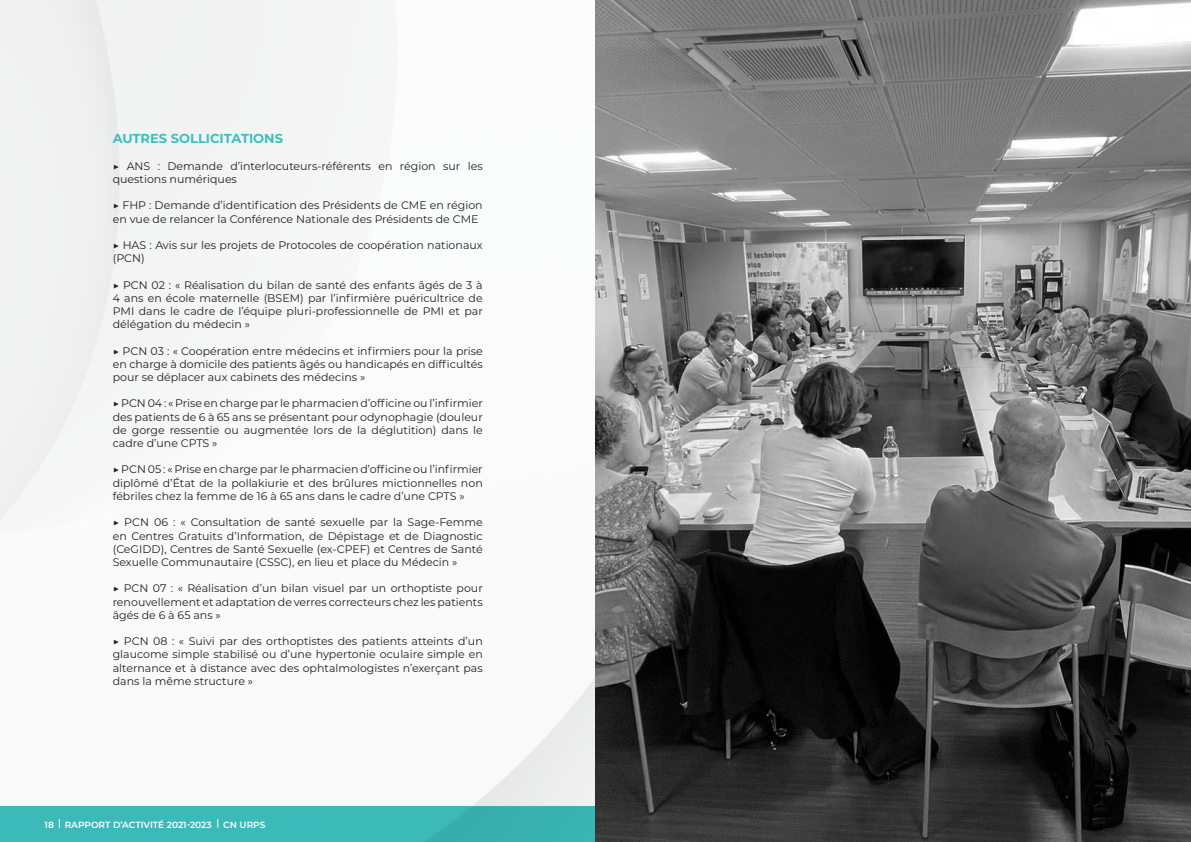
<style>
.page{position:relative;width:1191px;height:842px;background:#fff}
.page>*{position:absolute;margin:0;border:0;box-sizing:border-box;transform-origin:0 0}
.t1{font:700 13px "Montserrat";color:#3dbfbd}
.t2{font:11px/13.2px "Montserrat";color:#231f20;text-align:justify}
.t3{font:600 9px "Montserrat";color:#fff}
</style>
<div class="page">
<img style="left:0;top:0;width:595px;height:807px">
<div style="left:0;top:807px;width:1191px;height:35px;background:#3dbfbd"></div>
<img style="left:595px;top:0;width:596px;height:842px">
<p class="t1" style="left:113px;top:129px;width:172px">AUTRES SOLLICITATIONS</p>
<p class="t2" style="left:113px;top:159px;width:371px">▶ ANS : Demande d’interlocuteurs-référents en région sur les questions numériques</p>
<p class="t2" style="left:113px;top:199px;width:371px">▶ FHP : Demande d’identification des Présidents de CME en région en vue de relancer la Conférence Nationale des Présidents de CME</p>
<p class="t2" style="left:113px;top:238px;width:371px">▶ HAS : Avis sur les projets de Protocoles de coopération nationaux (PCN)</p>
<p class="t2" style="left:113px;top:278px;width:371px">▶ PCN 02 : « Réalisation du bilan de santé des enfants âgés de 3 à 4 ans en école maternelle (BSEM) par l’infirmière puéricultrice de PMI dans le cadre de l’équipe pluri-professionnelle de PMI et par délégation du médecin »</p>
<p class="t2" style="left:113px;top:344px;width:371px">▶ PCN 03 : « Coopération entre médecins et infirmiers pour la prise en charge à domicile des patients âgés ou handicapés en difficultés pour se déplacer aux cabinets des médecins »</p>
<p class="t2" style="left:113px;top:397px;width:371px">▶ PCN 04 : « Prise en charge par le pharmacien d’officine ou l’infirmier des patients de 6 à 65 ans se présentant pour odynophagie (douleur de gorge ressentie ou augmentée lors de la déglutition) dans le cadre d’une CPTS »</p>
<p class="t2" style="left:113px;top:463px;width:371px">▶ PCN 05 : « Prise en charge par le pharmacien d’officine ou l’infirmier diplômé d’État de la pollakiurie et des brûlures mictionnelles non fébriles chez la femme de 16 à 65 ans dans le cadre d’une CPTS »</p>
<p class="t2" style="left:113px;top:515px;width:371px">▶ PCN 06 : « Consultation de santé sexuelle par la Sage-Femme en Centres Gratuits d’Information, de Dépistage et de Diagnostic (CeGIDD), Centres de Santé Sexuelle (ex-CPEF) et Centres de Santé Sexuelle Communautaire (CSSC), en lieu et place du Médecin »</p>
<p class="t2" style="left:113px;top:581px;width:371px">▶ PCN 07 : « Réalisation d’un bilan visuel par un orthoptiste pour renouvellement et adaptation de verres correcteurs chez les patients âgés de 6 à 65 ans »</p>
<p class="t2" style="left:113px;top:634px;width:371px">▶ PCN 08 : « Suivi par des orthoptistes des patients atteints d’un glaucome simple stabilisé ou d’une hypertonie oculaire simple en alternance et à distance avec des ophtalmologistes n’exerçant pas dans la même structure »</p>
<p class="t3" style="left:45px;top:818px;width:169px">18 RAPPORT D’ACTIVITÉ 2021-2023</p>
<p class="t3" style="left:223px;top:818px;width:44px">CN URPS</p>
</div>
